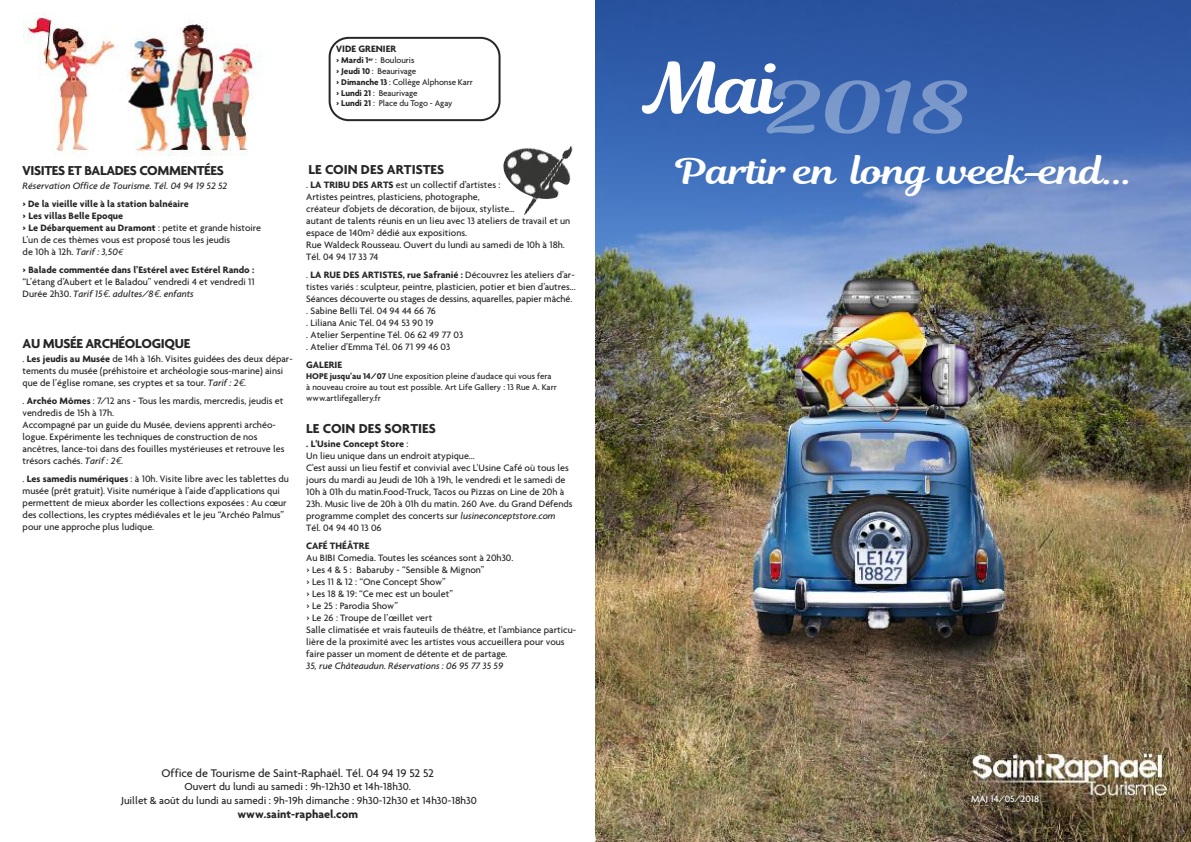
<style>
.page{position:relative;width:1191px;height:842px;background:#fff}
.page>*{position:absolute;margin:0;border:0;box-sizing:border-box;transform-origin:0 0}
.t1{font:70px "Magnolia Script";color:#fff;scale:1.2 1}
.t2{font:35px "Magnolia Script";letter-spacing:-.025em;color:#fff;scale:1.2 1}
.t3{font:700 14px "Agenda";letter-spacing:-.025em;color:#272526}
.t4{font:700 14px "Agenda";color:#272526}
.t5{font:500 12px "Agenda";color:#272526}
.t6{font:700 12px "Agenda";color:#272526}
.t7{font:500 11px/13.2px "Agenda";color:#272526;text-align:center}
.t8{font:500 10px/12px "Agenda";color:#272526}
.t9{font:700 10px/12px "Agenda";color:#272526}
.t10{font:italic 500 10px "Agenda";color:#272526}
.t11{font:500 10px "Agenda";color:#fff}
.t12{font:500 9px/10.8px "Agenda";color:#272526}
.s1{font-weight:700}
.s2{font-weight:500}
.s3{font-weight:500;font-style:italic}
.s4{font-family:"Euro Mono";font-weight:400;font-style:italic;font-size:9px}
.s5{font-style:italic}
.s6{font-family:"Euro Mono";font-weight:400;font-style:italic}
</style>
<div class="page">
<img style="left:595px;top:0;width:596px;height:842px">
<img style="left:766px;top:80px;width:201px;height:54px">
<img style="left:964px;top:748px;width:214px;height:59px">
<img style="left:23px;top:12px;width:239px;height:143px">
<img style="left:505px;top:145px;width:68px;height:70px">
<svg style="left:328px;top:37px;width:172px;height:84px"></svg>
<p class="t9" style="left:336px;top:43px;width:62px">VIDE GRENIER</p>
<p class="t12" style="left:336px;top:55px;width:138px"><span class="s1">&gt; Mardi 1</span><sup>er</sup> : Boulouris<br><span class="s1">&gt; Jeudi 10</span> : Beaurivage<br><span class="s1">&gt; Dimanche 13</span> : Collège Alphonse Karr <span class="s1">&gt; Lundi 21</span> : Beaurivage<br><span class="s1">&gt; Lundi 21</span> : Place du Togo - Agay</p>
<h3 class="t3" style="left:23px;top:162px;width:203px">VISITES ET BALADES COMMENTÉES</h3>
<p class="t10" style="left:23px;top:179px;width:206px">Réservation Office de Tourisme. Tél. 04 94 19 52 52</p>
<p class="t9" style="left:23px;top:197px;width:240px">&gt; De la vieille ville à la station balnéaire<br>&gt; Les villas Belle Epoque<br>&gt; Le Débarquement au Dramont <span class="s2">: petite et grande histoire L’un de ces thèmes vous est proposé tous les jeudis<br>de 10h à 12h.</span> <span class="s3">Tarif : 3,50</span><span class="s4">€</span></p>
<p class="t9" style="left:23px;top:263px;width:233px">&gt; Balade commentée dans l’Estérel avec Estérel Rando :</p>
<p class="t8" style="left:23px;top:275px;width:234px">“L’étang d’Aubert et le Baladou” vendredi 4 et vendredi 11<br>Durée 2h30. <span class="s5">Tarif 15</span><span class="s6">€</span><span class="s5">. adultes/8</span><span class="s6">€</span><span class="s5">. enfants</span></p>
<h3 class="t3" style="left:23px;top:335px;width:169px">AU MUSÉE ARCHÉOLOGIQUE</h3>
<p class="t8" style="left:23px;top:352px;width:271px">. <span class="s1">Les jeudis au Musée</span> de 14h à 16h. Visites guidées des deux dépar&shy;tements du musée (préhistoire et archéologie sous-marine) ainsi que de l’église romane, ses cryptes et sa tour. <span class="s5">Tarif : 2</span><span class="s6">€</span><span class="s5">.</span></p>
<p class="t8" style="left:23px;top:394px;width:263px">. <span class="s1">Archéo Mômes</span> : 7/12 ans - Tous les mardis, mercredis, jeudis et vendredis de 15h à 17h.<br>Accompagné par un guide du Musée, deviens apprenti archéo&shy;logue. Expérimente les techniques de construction de nos ancêtres, lance-toi dans des fouilles mystérieuses et retrouve les trésors cachés. <span class="s5">Tarif : 2</span><span class="s6">€</span><span class="s5">.</span></p>
<p class="t8" style="left:23px;top:472px;width:268px">. <span class="s1">Les samedis numériques</span> : à 10h. Visite libre avec les tablettes du musée (prêt gratuit). Visite numérique à l’aide d’applications qui permettent de mieux aborder les collections exposées : Au cœur des collections, les cryptes médiévales et le jeu “Archéo Palmus” pour une approche plus ludique.</p>
<h3 class="t4" style="left:308px;top:161px;width:137px">LE COIN DES ARTISTES</h3>
<p class="t8" style="left:306px;top:178px;width:266px">. <span class="s1">LA TRIBU DES ARTS</span> est un collectif d’artistes :<br>Artistes peintres, plasticiens, photographe,<br>créateur d’objets de décoration, de bijoux, styliste…<br>autant de talents réunis en un lieu avec 13 ateliers de travail et un espace de 140m² dédié aux expositions.<br>Rue Waldeck Rousseau. Ouvert du lundi au samedi de 10h à 18h.<br>Tél. 04 94 17 33 74</p>
<p class="t8" style="left:306px;top:268px;width:271px">. <span class="s1">LA RUE DES ARTISTES, rue Safranié :</span> Découvrez les ateliers d’ar&shy;tistes variés : sculpteur, peintre, plasticien, potier et bien d’autres...<br>Séances découverte ou stages de dessins, aquarelles, papier mâché. . Sabine Belli Tél. 04 94 44 66 76<br>. Liliana Anic Tél. 04 94 53 90 19<br>. Atelier Serpentine Tél. 06 62 49 77 03<br>. Atelier d’Emma Tél. 06 71 99 46 03</p>
<p class="t9" style="left:306px;top:358px;width:37px">GALERIE</p>
<p class="t12" style="left:306px;top:370px;width:252px;line-height:11.2px"><span class="s1">HOPE jusqu’au 14/07</span> Une exposition pleine d'audace qui vous fera à nouveau croire au tout est possible. Art Life Gallery : 13 Rue A. Karr www.artlifegallery.fr</p>
<h3 class="t4" style="left:306px;top:420px;width:131px">LE COIN DES SORTIES</h3>
<p class="t8" style="left:306px;top:438px;width:268px"><span class="s1">. L'Usine Concept Store</span> :<br>Un lieu unique dans un endroit atypique...<br>C'est aussi un lieu festif et convivial avec L'Usine Café où tous les jours du mardi au Jeudi de 10h à 19h, le vendredi et le samedi de 10h à 01h du matin.Food-Truck, Tacos ou Pizzas on Line de 20h à 23h. Music live de 20h à 01h du matin. 260 Ave. du Grand Défends programme complet des concerts sur <span class="s5">lusineconceptstore.com </span>Tél. 04 94 40 13 06</p>
<p class="t9" style="left:306px;top:540px;width:65px">CAFÉ THÉÂTRE</p>
<p class="t8" style="left:306px;top:552px;width:271px">Au BIBI Comedia. Toutes les scéances sont à 20h30.<br>&gt; Les 4 &amp; 5 : Babaruby - “Sensible &amp; Mignon”<br>&gt; Les 11 &amp; 12 : “One Concept Show”<br>&gt; Les 18 &amp; 19: “Ce mec est un boulet”<br>&gt; Le 25 : Parodia Show”<br>&gt; Le 26 : Troupe de l’œillet vert<br>Salle climatisée et vrais fauteuils de théâtre, et l'ambiance particu&shy;lière de la proximité avec les artistes vous accueillera pour vous faire passer un moment de détente et de partage<span class="s5">.<br>35, rue Châteaudun. Réservations : 06 95 77 35 59</span></p>
<p class="t5" style="left:162px;top:765px;width:274px">Office de Tourisme de Saint-Raphaël. Tél. 04 94 19 52 52</p>
<p class="t7" style="left:121px;top:780px;width:357px">Ouvert du lundi au samedi : 9h-12h30 et 14h-18h30.<br>Juillet &amp; août du lundi au samedi : 9h-19h dimanche : 9h30-12h30 et 14h30-18h30</p>
<p class="t6" style="left:237px;top:806px;width:122px">www.saint-raphael.com</p>
<h1 class="t1" style="left:645px;top:61px;width:116px">Mai</h1>
<h2 class="t2" style="left:676px;top:158px;width:382px">Partir en long week-end...</h2>
<p class="t11" style="left:971px;top:793px;width:70px">MAJ 14/05/2018</p>
</div>
